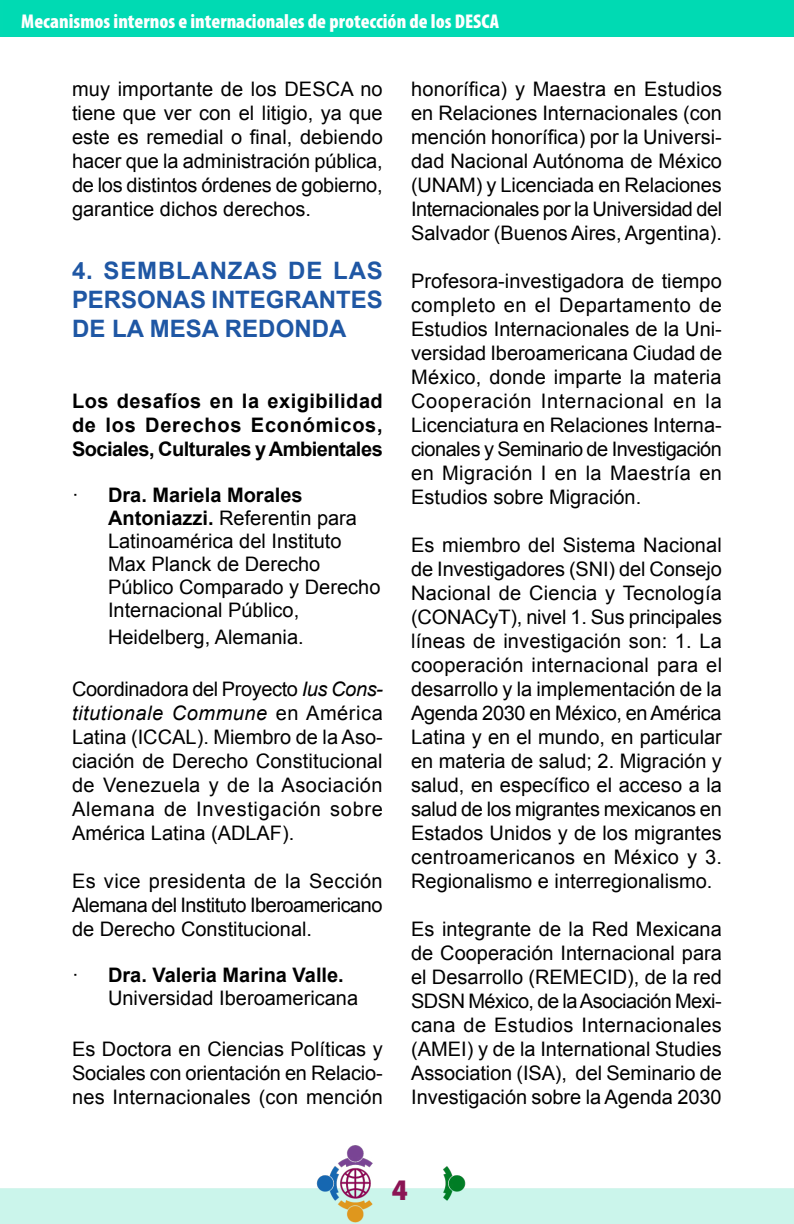
<style>
.page{position:relative;width:794px;height:1224px;background:#fff}
.page>*{position:absolute;margin:0;border:0;box-sizing:border-box;transform-origin:0 0}
.t1{font:30px "Myriad Variable Concept";color:#8b1454}
.t2{font:700 24px/28.8px "Arial";color:#1f57a4;text-align:justify}
.t3{font:20px/24px "Arial";color:#000;text-align:justify}
.t4{font:700 20px/24px "Arial";letter-spacing:-.025em;color:#000;text-align:justify}
.t5{font:20px "Myriad Variable Concept";letter-spacing:.1em;color:#fff}
.s1{font-weight:700}
.s2{font-style:italic}
</style>
<div class="page">
<img style="left:0;top:0;width:794px;height:1224px">
<p class="t5" style="left:21px;top:10px;width:478px">Mecanismos internos e internacionales de protección de los DESCA</p>
<p class="t3" style="left:72px;top:77px;width:312px">muy importante de los DESCA no tiene que ver con el litigio, ya que este es remedial o final, debiendo hacer que la administración pública, de los distintos órdenes de gobierno, garantice dichos derechos.</p>
<p class="t2" style="left:72px;top:257px;width:312px">4. SEMBLANZAS DE LAS PERSONAS INTEGRANTES DE LA MESA REDONDA</p>
<p class="t4" style="left:72px;top:390px;width:312px">Los desafíos en la exigibilidad de los Derechos Económicos, Sociales, Culturales y Ambientales</p>
<p class="t3" style="left:108px;top:483px;width:274px;line-height:23px;text-align:left;text-indent:-36px">· <span class="s1">Dra. Mariela Morales<br>Antoniazzi.</span> Referentin para<br>Latinoamérica del Instituto<br>Max Planck de Derecho<br>Público Comparado y Derecho<br>Internacional Público,</p>
<p class="t3" style="left:108px;top:625px;width:197px">Heidelberg, Alemania.</p>
<p class="t3" style="left:72px;top:677px;width:312px">Coordinadora del Proyecto <span class="s2">Ius Cons&shy;titutionale Commune</span> en América Latina (ICCAL). Miembro de la Aso&shy;ciación de Derecho Constitucional de Venezuela y de la Asociación Alemana de Investigación sobre América Latina (ADLAF).</p>
<p class="t3" style="left:72px;top:869px;width:312px">Es vice presidenta de la Sección Alemana del Instituto Iberoamericano de Derecho Constitucional.</p>
<p class="t3" style="left:108px;top:963px;width:252px;line-height:23px;text-indent:-36px">· <span class="s1">Dra. Valeria Marina Valle.<br></span>Universidad Iberoamericana</p>
<p class="t3" style="left:72px;top:1037px;width:312px">Es Doctora en Ciencias Políticas y Sociales con orientación en Relacio&shy;nes Internacionales (con mención</p>
<p class="t3" style="left:411px;top:77px;width:312px">honorífica) y Maestra en Estudios en Relaciones Internacionales (con mención honorífica) por la Universi&shy;dad Nacional Autónoma de México (UNAM) y Licenciada en Relaciones Internacionales por la Universidad del Salvador (Buenos Aires, Argentina).</p>
<p class="t3" style="left:411px;top:269px;width:312px">Profesora-investigadora de tiempo completo en el Departamento de Estudios Internacionales de la Uni&shy;versidad Iberoamericana Ciudad de México, donde imparte la materia Cooperación Internacional en la Licenciatura en Relaciones Interna&shy;cionales y Seminario de Investigación en Migración I en la Maestría en Estudios sobre Migración.</p>
<p class="t3" style="left:411px;top:533px;width:312px">Es miembro del Sistema Nacional de Investigadores (SNI) del Consejo Nacional de Ciencia y Tecnología (CONACyT), nivel 1. Sus principales líneas de investigación son: 1. La cooperación internacional para el desarrollo y la implementación de la Agenda 2030 en México, en América Latina y en el mundo, en particular en materia de salud; 2. Migración y salud, en específico el acceso a la salud de los migrantes mexicanos en Estados Unidos y de los migrantes centroamericanos en México y 3.<br>Regionalismo e interregionalismo.</p>
<p class="t3" style="left:411px;top:917px;width:312px">Es integrante de la Red Mexicana de Cooperación Internacional para el Desarrollo (REMECID), de la red SDSN México, de la Asociación Mexi&shy;cana de Estudios Internacionales (AMEI) y de la International Studies Association (ISA), del Seminario de Investigación sobre la Agenda 2030</p>
<h1 class="t1" style="left:392px;top:1172px;width:12px">4</h1>
</div>
